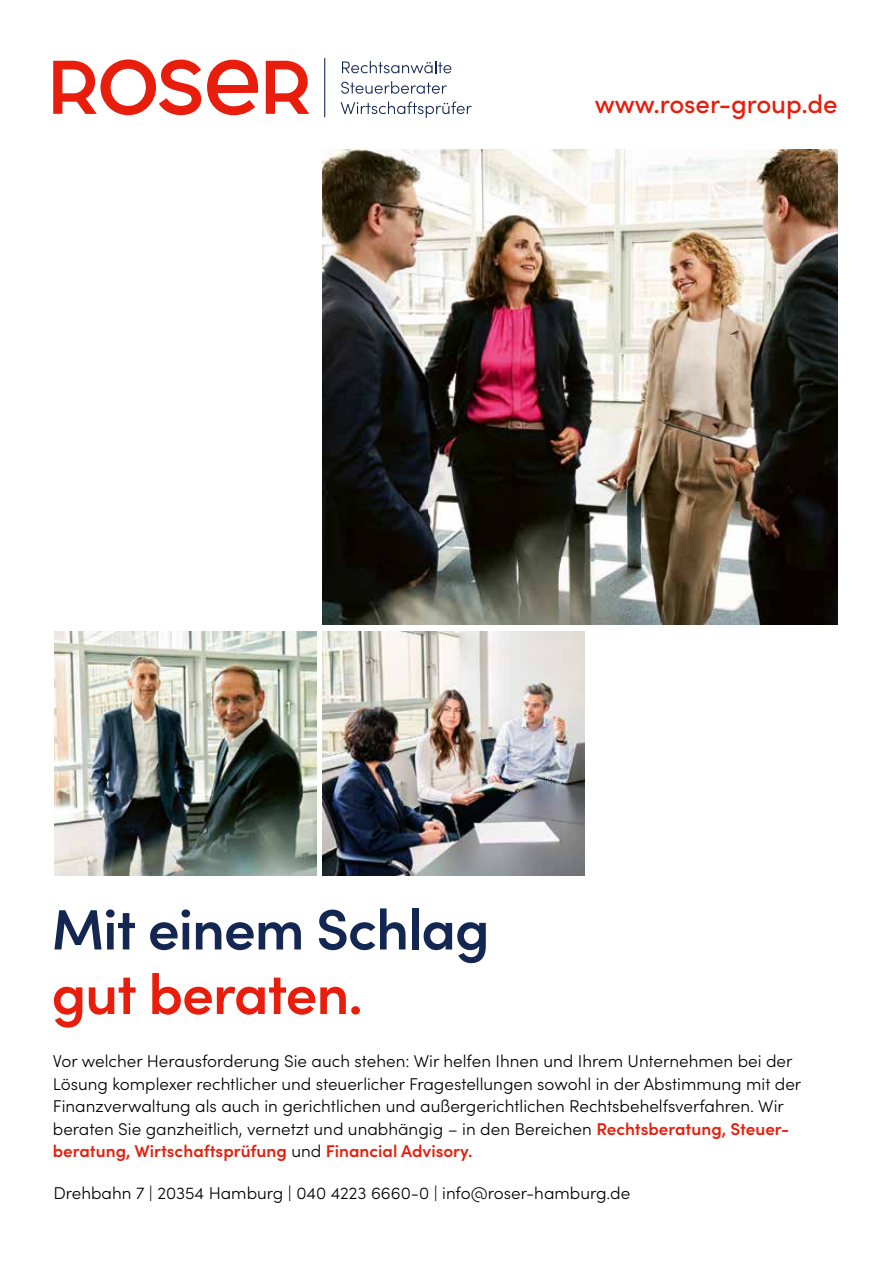
<style>
.page{position:relative;width:893px;height:1263px;background:#fff}
.page>*{position:absolute;margin:0;border:0;box-sizing:border-box;transform-origin:0 0}
.t1{font:600 57px "Sofia Pro";letter-spacing:-.02em;color:#142652}
.t2{font:600 57px "Sofia Pro";letter-spacing:-.02em;color:#e81d0b}
.t3{font:500 25.95px "Sofia Pro";letter-spacing:-.005em;color:#e81d0b}
.t4{font:300 17.1px/22.6px "Sofia Pro";color:#000}
.s1{font-weight:600;color:#e81d0b}
</style>
<div class="page">
<img style="left:323px;top:632px;width:262px;height:243px">
<img style="left:54px;top:632px;width:262px;height:243px">
<img style="left:323px;top:149px;width:515px;height:476px">
<svg style="left:207px;top:59px;width:51px;height:56px"></svg>
<svg style="left:266px;top:61px;width:43px;height:53px"></svg>
<svg style="left:53px;top:59px;width:148px;height:56px"></svg>
<svg style="left:342px;top:61px;width:109px;height:12px"></svg>
<svg style="left:341px;top:81px;width:106px;height:13px"></svg>
<svg style="left:341px;top:102px;width:131px;height:16px"></svg>
<hr style="left:324px;top:58px;width:1px;height:59px;background:#142652">
<h2 class="t3" style="left:595px;top:85px;width:244px">www.roser-group.de</h2>
<h1 class="t1" style="left:52px;top:886px;width:440px">Mit einem Schlag</h1>
<h1 class="t2" style="left:52px;top:951px;width:313px">gut beraten.</h1>
<p class="t4" style="left:53px;top:1049px;width:750px">Vor welcher Herausforderung Sie auch stehen: Wir helfen Ihnen und Ihrem Unternehmen bei der Lösung komplexer rechtlicher und steuerlicher Fragestellungen sowohl in der Abstimmung mit der Finanzverwaltung als auch in gerichtlichen und außergerichtlichen Rechtsbehelfsverfahren. Wir beraten Sie ganzheitlich, vernetzt und unabhängig – in den Bereichen <span class="s1">Rechtsberatung, Steuer&shy;beratung, Wirtschaftsprüfung</span> und <span class="s1">Financial Advisory.</span></p>
<p class="t4" style="left:53px;top:1181px;width:578px">Drehbahn 7 | 20354 Hamburg | 040 4223 6660-0 | info@roser-hamburg.de</p>
</div>
